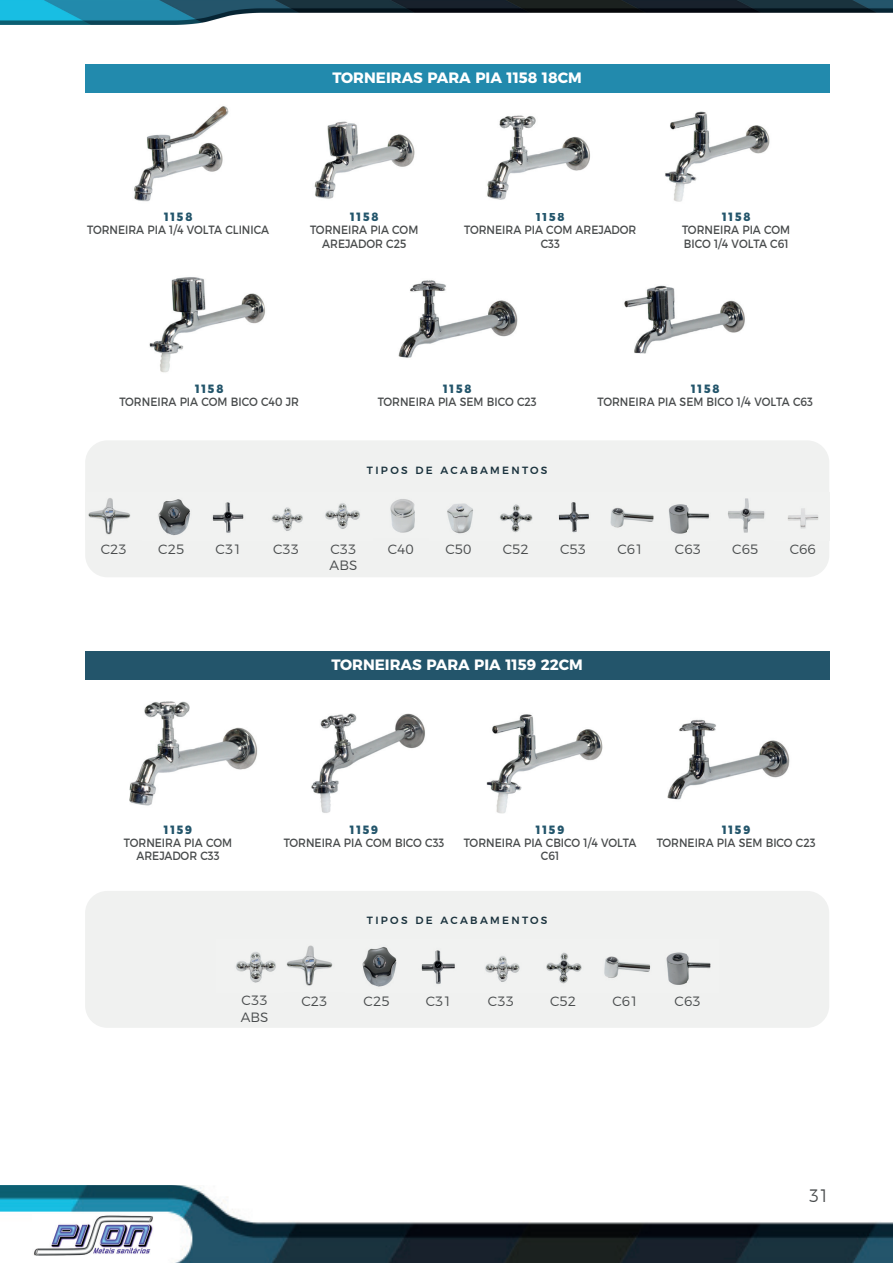
<style>
.page{position:relative;width:893px;height:1263px;background:#fff}
.page>*{position:absolute;margin:0;border:0;box-sizing:border-box;transform-origin:0 0}
.t1{font:300 18px "Montserrat";color:#484b4c;scale:.9 1}
.t2{font:700 15px "Montserrat";color:#fff}
.t3{font:300 13.5px "Montserrat";color:#484b4c}
.t4{font:12px/13.5px "Montserrat";color:#484b4c;text-align:center;scale:.9 1}
.t5{font:800 12px "Montserrat";letter-spacing:.175em;color:#23556b;scale:.9 1}
.t6{font:500 10.5px "Montserrat";letter-spacing:.22em;color:#1a323d}
</style>
<div class="page">
<img style="left:1px;top:1185px;width:892px;height:78px">
<img style="left:1px;top:0;width:892px;height:25px">
<svg style="left:0;top:0;width:1px;height:25px"></svg>
<img style="left:32px;top:1215px;width:137px;height:40px">
<img style="left:398px;top:280px;width:120px;height:78px">
<img style="left:643px;top:92px;width:186px;height:110px">
<img style="left:149px;top:277px;width:116px;height:96px">
<img style="left:624px;top:285px;width:121px;height:69px">
<img style="left:89px;top:92px;width:344px;height:110px">
<img style="left:433px;top:92px;width:203px;height:108px">
<div style="left:85px;top:64px;width:744px;height:28px;background:#228aad"></div>
<div style="left:85px;top:440px;width:744px;height:137px;background:#f0f1f0;border-radius:22px"></div>
<img style="left:88px;top:498px;width:43px;height:37px">
<img style="left:158px;top:499px;width:202px;height:37px">
<img style="left:447px;top:502px;width:262px;height:32px">
<img style="left:728px;top:498px;width:37px;height:35px">
<img style="left:390px;top:499px;width:25px;height:34px">
<img style="left:787px;top:492px;width:43px;height:49px">
<img style="left:457px;top:679px;width:372px;height:135px">
<img style="left:85px;top:679px;width:186px;height:127px">
<img style="left:272px;top:679px;width:185px;height:134px">
<div style="left:85px;top:651px;width:744px;height:28px;background:#23556b"></div>
<div style="left:85px;top:891px;width:744px;height:137px;background:#f0f1f0;border-radius:22px"></div>
<img style="left:286px;top:945px;width:47px;height:41px">
<img style="left:362px;top:947px;width:349px;height:40px">
<img style="left:236px;top:952px;width:40px;height:31px">
<p class="t2" style="left:333px;top:65px;width:251px">TORNEIRAS PARA PIA 1158 18CM</p>
<p class="t5" style="left:164px;top:207px;width:33px">1158</p>
<p class="t5" style="left:536px;top:207px;width:33px">1158</p>
<p class="t5" style="left:722px;top:207px;width:33px">1158</p>
<p class="t5" style="left:350px;top:207px;width:33px">1158</p>
<p class="t4" style="left:87px;top:222px;width:204px">TORNEIRA PIA 1/4 VOLTA CLINICA</p>
<p class="t4" style="left:464px;top:222px;width:193px">TORNEIRA PIA COM AREJADOR<br>C33</p>
<p class="t4" style="left:682px;top:222px;width:122px;text-align:left">TORNEIRA PIA COM<br>BICO 1/4 VOLTA C61</p>
<p class="t4" style="left:310px;top:222px;width:122px">TORNEIRA PIA COM<br>AREJADOR C25</p>
<p class="t5" style="left:195px;top:379px;width:33px">1158</p>
<p class="t5" style="left:691px;top:379px;width:33px">1158</p>
<p class="t5" style="left:443px;top:379px;width:33px">1158</p>
<p class="t4" style="left:119px;top:394px;width:201px">TORNEIRA PIA COM BICO C40 JR</p>
<p class="t4" style="left:598px;top:394px;width:241px">TORNEIRA PIA SEM BICO 1/4 VOLTA C63</p>
<p class="t4" style="left:378px;top:394px;width:178px">TORNEIRA PIA SEM BICO C23</p>
<p class="t6" style="left:367px;top:461px;width:182px">TIPOS DE ACABAMENTOS</p>
<p class="t3" style="left:330px;top:538px;width:28px">C33</p>
<p class="t3" style="left:617px;top:538px;width:28px">C61</p>
<p class="t3" style="left:675px;top:538px;width:28px">C63</p>
<p class="t3" style="left:732px;top:538px;width:28px">C65</p>
<p class="t3" style="left:790px;top:538px;width:28px">C66</p>
<p class="t3" style="left:330px;top:554px;width:29px">ABS</p>
<p class="t3" style="left:101px;top:538px;width:28px">C23</p>
<p class="t3" style="left:158px;top:538px;width:28px">C25</p>
<p class="t3" style="left:216px;top:538px;width:28px">C31</p>
<p class="t3" style="left:273px;top:538px;width:28px">C33</p>
<p class="t3" style="left:388px;top:538px;width:28px">C40</p>
<p class="t3" style="left:445px;top:538px;width:28px">C50</p>
<p class="t3" style="left:503px;top:538px;width:28px">C52</p>
<p class="t3" style="left:560px;top:538px;width:28px">C53</p>
<p class="t2" style="left:331px;top:652px;width:253px">TORNEIRAS PARA PIA 1159 22CM</p>
<p class="t5" style="left:164px;top:820px;width:33px">1159</p>
<p class="t5" style="left:350px;top:820px;width:33px">1159</p>
<p class="t5" style="left:536px;top:820px;width:33px">1159</p>
<p class="t5" style="left:722px;top:820px;width:33px">1159</p>
<p class="t4" style="left:464px;top:835px;width:193px">TORNEIRA PIA CBICO 1/4 VOLTA<br>C61</p>
<p class="t4" style="left:124px;top:835px;width:122px">TORNEIRA PIA COM<br>AREJADOR C33</p>
<p class="t4" style="left:284px;top:835px;width:180px">TORNEIRA PIA COM BICO C33</p>
<p class="t4" style="left:657px;top:835px;width:178px">TORNEIRA PIA SEM BICO C23</p>
<p class="t6" style="left:367px;top:912px;width:182px">TIPOS DE ACABAMENTOS</p>
<p class="t3" style="left:242px;top:990px;width:28px">C33</p>
<p class="t3" style="left:612px;top:990px;width:28px">C61</p>
<p class="t3" style="left:674px;top:990px;width:28px">C63</p>
<p class="t3" style="left:241px;top:1006px;width:29px">ABS</p>
<p class="t3" style="left:301px;top:990px;width:28px">C23</p>
<p class="t3" style="left:364px;top:990px;width:28px">C25</p>
<p class="t3" style="left:426px;top:990px;width:28px">C31</p>
<p class="t3" style="left:488px;top:990px;width:28px">C33</p>
<p class="t3" style="left:550px;top:990px;width:28px">C52</p>
<h1 class="t1" style="left:809px;top:1182px;width:24px">31</h1>
</div>
